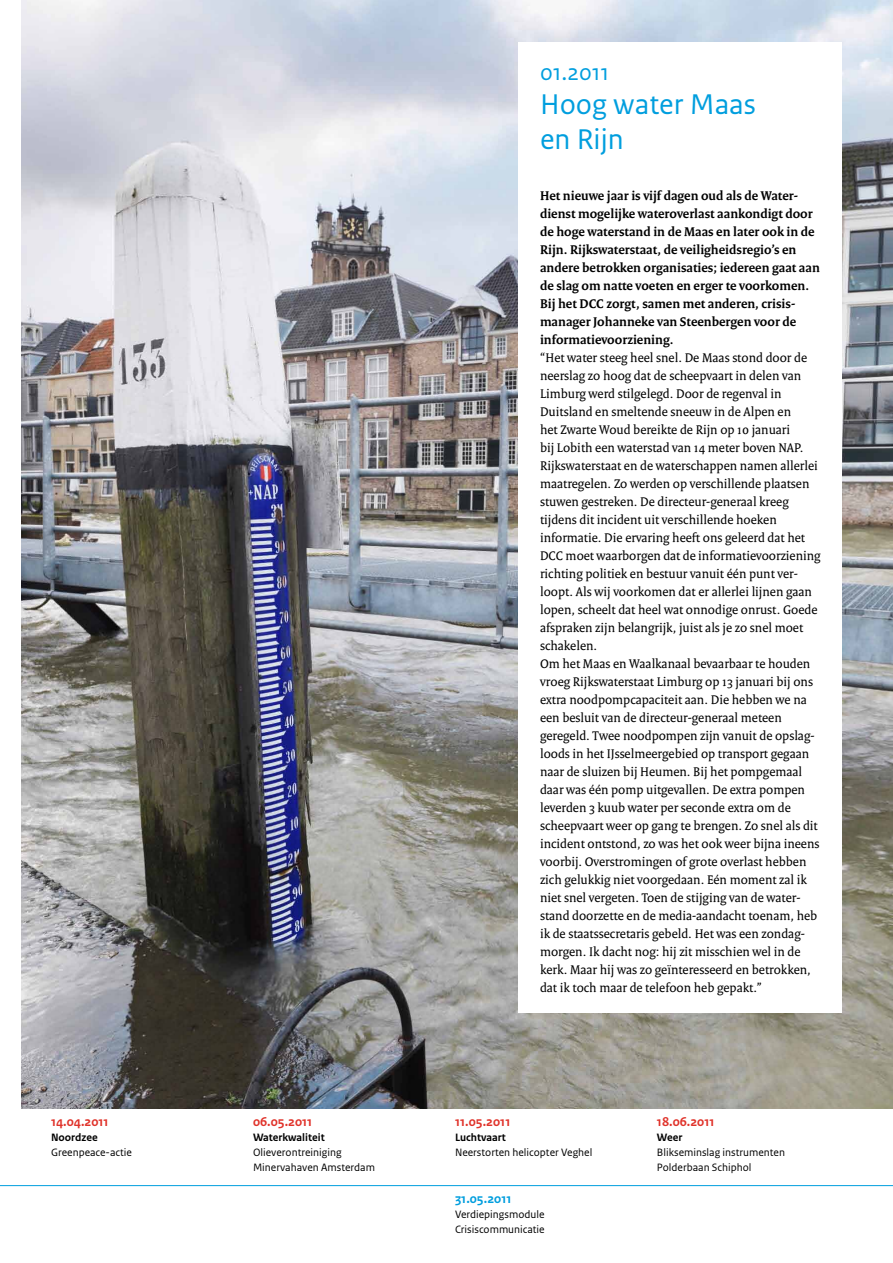
<style>
.page{position:relative;width:893px;height:1263px;background:#fff}
.page>*{position:absolute;margin:0;border:0;box-sizing:border-box;transform-origin:0 0}
.t1{font:30px/34.5px "Rijksoverheid Sans Text";color:#009ede}
.t2{font:24px "Rijksoverheid Sans Text";color:#009ede}
.t3{font:13.5px/18px "Rijksoverheid Serif";color:#000}
.t4{font:700 13.5px/18px "Rijksoverheid Serif";color:#000}
.t5{font:700 13.5px "Rijksoverheid Sans Text";color:#e0332b}
.t6{font:700 13.5px "Rijksoverheid Sans Text";color:#009ede}
.t7{font:11.25px/15px "Rijksoverheid Sans Text";color:#000}
.t8{font:700 11.25px "Rijksoverheid Sans Text";color:#000}
</style>
<div class="page">
<img style="left:21px;top:0;width:872px;height:1109px">
<hr style="left:0;top:1185px;width:893px;height:1px;background:#009ede">
<div style="left:519px;top:43px;width:323px;height:970px;background:#fff"></div>
<p class="t5" style="left:51px;top:1114px;width:59px">14.04.2011</p>
<p class="t8" style="left:51px;top:1131px;width:48px">Noordzee</p>
<p class="t7" style="left:51px;top:1145px;width:82px">Greenpeace-actie</p>
<p class="t5" style="left:253px;top:1114px;width:61px">06.05.2011</p>
<p class="t8" style="left:253px;top:1131px;width:73px">Waterkwaliteit</p>
<p class="t7" style="left:253px;top:1145px;width:124px">Olieverontreiniging<br>Minervahaven Amsterdam</p>
<h2 class="t2" style="left:540px;top:58px;width:71px">01.2011</h2>
<h1 class="t1" style="left:540px;top:88px;width:217px">Hoog water Maas en Rijn</h1>
<p class="t4" style="left:540px;top:186px;width:281px">Het nieuwe jaar is vijf dagen oud als de Water&shy;dienst mogelijke wateroverlast aankondigt door de hoge waterstand in de Maas en later ook in de Rijn. Rijkswaterstaat, de veiligheidsregio’s en andere betrokken organisaties; iedereen gaat aan de slag om natte voeten en erger te voorkomen.<br>Bij het DCC zorgt, samen met anderen, crisis&shy;manager Johanneke van Steenbergen voor de informatievoorziening.</p>
<p class="t3" style="left:540px;top:348px;width:282px">“Het water steeg heel snel. De Maas stond door de neerslag zo hoog dat de scheepvaart in delen van Limburg werd stilgelegd. Door de regenval in Duitsland en smeltende sneeuw in de Alpen en<br>het Zwarte Woud bereikte de Rijn op 10 januari<br>bij Lobith een waterstad van 14 meter boven NAP.<br>Rijkswaterstaat en de waterschappen namen allerlei maatregelen. Zo werden op verschillende plaatsen stuwen gestreken. De directeur-generaal kreeg tijdens dit incident uit verschillende hoeken informatie. Die ervaring heeft ons geleerd dat het DCC moet waarborgen dat de informatievoorziening richting politiek en bestuur vanuit één punt ver&shy;loopt. Als wij voorkomen dat er allerlei lijnen gaan lopen, scheelt dat heel wat onnodige onrust. Goede afspraken zijn belangrijk, juist als je zo snel moet schakelen.<br>Om het Maas en Waalkanaal bevaarbaar te houden vroeg Rijkswaterstaat Limburg op 13 januari bij ons extra noodpompcapaciteit aan. Die hebben we na een besluit van de directeur-generaal meteen geregeld. Twee noodpompen zijn vanuit de opslag&shy;loods in het IJsselmeergebied op transport gegaan naar de sluizen bij Heumen. Bij het pompgemaal daar was één pomp uitgevallen. De extra pompen leverden 3 kuub water per seconde extra om de scheepvaart weer op gang te brengen. Zo snel als dit incident ontstond, zo was het ook weer bijna ineens voorbij. Overstromingen of grote overlast hebben zich gelukkig niet voorgedaan. Eén moment zal ik niet snel vergeten. Toen de stijging van de water&shy;stand doorzette en de media-aandacht toenam, heb ik de staatssecretaris gebeld. Het was een zondag&shy;morgen. Ik dacht nog: hij zit misschien wel in de kerk. Maar hij was zo geïnteresseerd en betrokken, dat ik toch maar de telefoon heb gepakt.”</p>
<p class="t5" style="left:455px;top:1114px;width:57px">11.05.2011</p>
<p class="t8" style="left:455px;top:1131px;width:52px">Luchtvaart</p>
<p class="t7" style="left:455px;top:1145px;width:139px">Neerstorten helicopter Veghel</p>
<p class="t6" style="left:455px;top:1190px;width:58px">31.05.2011</p>
<p class="t7" style="left:455px;top:1206px;width:91px">Verdiepingsmodule<br>Crisiscommunicatie</p>
<p class="t5" style="left:657px;top:1114px;width:59px">18.06.2011</p>
<p class="t8" style="left:657px;top:1131px;width:27px">Weer</p>
<p class="t7" style="left:657px;top:1145px;width:130px">Blikseminslag instrumenten<br>Polderbaan Schiphol</p>
</div>
